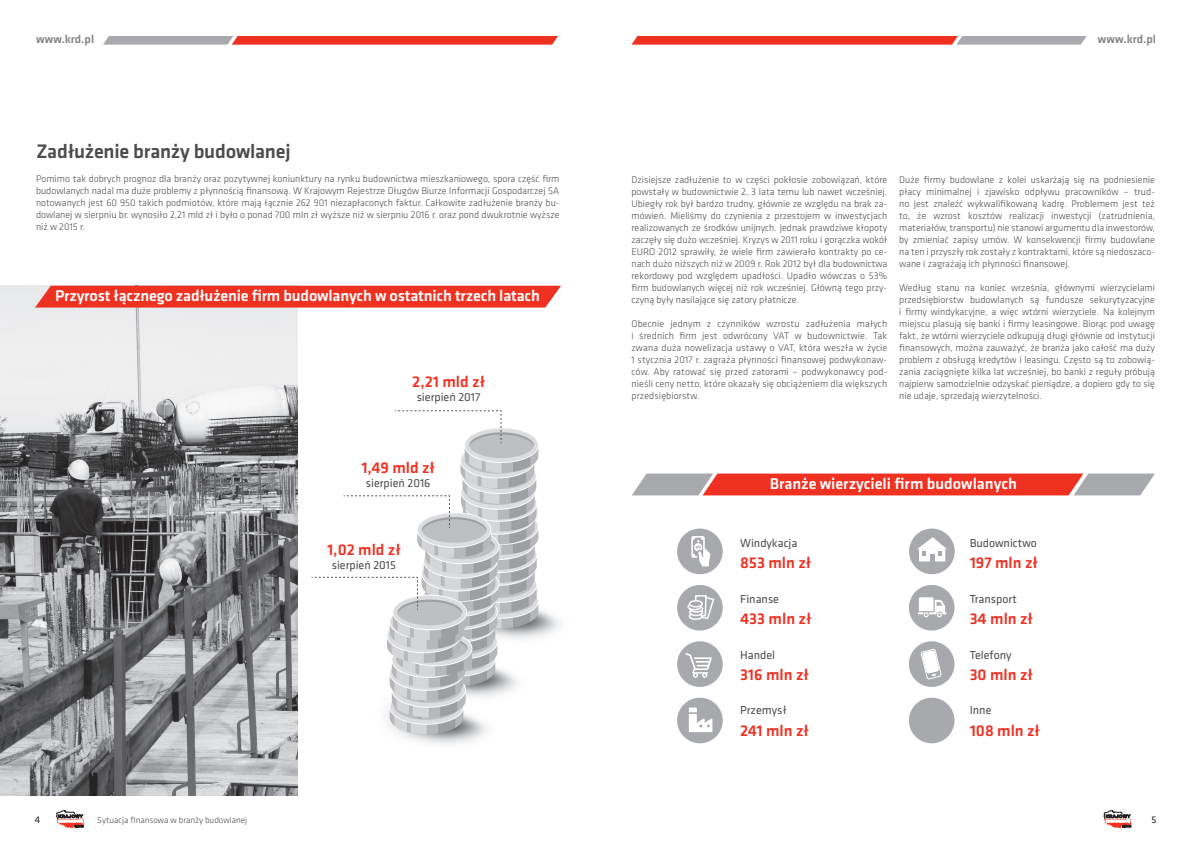
<style>
.page{position:relative;width:1191px;height:842px;background:#fff}
.page>*{position:absolute;margin:0;border:0;box-sizing:border-box;transform-origin:0 0}
.t1{font:500 20.3px "Klavika";letter-spacing:-.01em;color:#4b4c4d}
.t2{font:500 16.2px "Klavika";letter-spacing:-.01em;color:#fff}
.t3{font:500 16.2px "Klavika";color:#ef3122}
.t4{font:12px "Klavika";color:#4b4c4d}
.t5{font:500 12px "Klavika";color:#808285}
.t6{font:300 10px/12px "Klavika";color:#4b4c4d;text-align:justify}
.t7{font:10px "Klavika";color:#231f20}
.t8{font:300 9px "Klavika";color:#4b4c4d}
</style>
<div class="page">
<svg style="left:56px;top:810px;width:28px;height:18px"></svg>
<img style="left:0;top:286px;width:297px;height:509px">
<svg style="left:1103px;top:810px;width:28px;height:18px"></svg>
<svg style="left:103px;top:36px;width:455px;height:9px;background:#dd5c53"></svg>
<svg style="left:631px;top:36px;width:455px;height:9px;background:#dd5c53"></svg>
<svg style="left:35px;top:286px;width:526px;height:22px;background:#ef3a2c"></svg>
<svg style="left:632px;top:474px;width:523px;height:21px;background:#dd584f"></svg>
<div style="left:677px;top:641px;width:45px;height:46px;background:#a8a9ad;border-radius:50%"></div>
<svg style="left:685px;top:653px;width:27px;height:25px"></svg>
<div style="left:677px;top:529px;width:45px;height:45px;background:#a8a9ad;border-radius:50%"></div>
<svg style="left:691px;top:536px;width:19px;height:30px"></svg>
<div style="left:677px;top:585px;width:45px;height:45px;background:#a8a9ad;border-radius:50%"></div>
<svg style="left:695px;top:595px;width:20px;height:25px"></svg>
<svg style="left:689px;top:613px;width:13px;height:6px"></svg>
<div style="left:688px;top:612px;width:15px;height:8px;border:1px solid #fff;border-radius:50%"></div>
<svg style="left:690px;top:609px;width:12px;height:6px"></svg>
<div style="left:689px;top:609px;width:14px;height:7px;border:1px solid #fff;border-radius:50%"></div>
<svg style="left:690px;top:606px;width:12px;height:6px"></svg>
<div style="left:689px;top:605px;width:14px;height:8px;border:1px solid #fff;border-radius:50%"></div>
<svg style="left:688px;top:604px;width:12px;height:6px"></svg>
<div style="left:687px;top:603px;width:14px;height:7px;border:1px solid #fff;border-radius:50%"></div>
<div style="left:689px;top:601px;width:13px;height:6px;background:#a8a9ad;border-radius:50%"></div>
<div style="left:689px;top:600px;width:14px;height:7px;border:1px solid #fff;border-radius:50%"></div>
<div style="left:677px;top:698px;width:45px;height:45px;background:#a8a9ad;border-radius:50%"></div>
<svg style="left:689px;top:707px;width:23px;height:25px"></svg>
<div style="left:909px;top:585px;width:45px;height:45px;background:#a8a9ad;border-radius:50%"></div>
<svg style="left:918px;top:597px;width:28px;height:20px"></svg>
<div style="left:909px;top:698px;width:45px;height:45px;background:#a8a9ad;border-radius:50%"></div>
<div style="left:909px;top:641px;width:45px;height:46px;background:#a8a9ad;border-radius:50%"></div>
<svg style="left:921px;top:649px;width:21px;height:31px"></svg>
<div style="left:909px;top:529px;width:45px;height:45px;background:#a8a9ad;border-radius:50%"></div>
<svg style="left:918px;top:538px;width:28px;height:23px"></svg>
<img style="left:373px;top:428px;width:187px;height:316px">
<svg style="left:395px;top:410px;width:107px;height:33px"></svg>
<svg style="left:344px;top:495px;width:106px;height:33px"></svg>
<svg style="left:312px;top:577px;width:106px;height:33px"></svg>
<p class="t5" style="left:36px;top:35px;width:60px">www.krd.pl</p>
<p class="t5" style="left:1097px;top:35px;width:60px">www.krd.pl</p>
<h1 class="t1" style="left:36px;top:144px;width:256px">Zadłużenie branży budowlanej</h1>
<p class="t6" style="left:36px;top:174px;width:525px">Pomimo tak dobrych prognoz dla branży oraz pozytywnej koniunktury na rynku budownictwa mieszkaniowego, spora część firm budowlanych nadal ma duże problemy z płynnością finansową. W Krajowym Rejestrze Długów Biurze Informacji Gospodarczej SA notowanych jest 60 950 takich podmiotów, które mają łącznie 262 901 niezapłaconych faktur. Całkowite zadłużenie branży bu&shy;dowlanej w sierpniu br. wynosiło 2,21 mld zł i było o ponad 700 mln zł wyższe niż w sierpniu 2016 r. oraz pond dwukrotnie wyższe niż w 2015 r.</p>
<p class="t6" style="left:631px;top:174px;width:257px">Dzisiejsze zadłużenie to w części pokłosie zobowiązań, które powstały w budownictwie 2, 3 lata temu lub nawet wcześniej.<br>Ubiegły rok był bardzo trudny, głównie ze względu na brak za&shy;mówień. Mieliśmy do czynienia z przestojem w inwestycjach realizowanych ze środków unijnych. Jednak prawdziwe kłopoty zaczęły się dużo wcześniej. Kryzys w 2011 roku i gorączka wokół EURO 2012 sprawiły, że wiele firm zawierało kontrakty po ce&shy;nach dużo niższych niż w 2009 r. Rok 2012 był dla budownictwa rekordowy pod względem upadłości. Upadło wówczas o 53% firm budowlanych więcej niż rok wcześniej. Główną tego przy&shy;czyną były nasilające się zatory płatnicze.</p>
<p class="t6" style="left:631px;top:318px;width:257px">Obecnie jednym z czynników wzrostu zadłużenia małych i średnich firm jest odwrócony VAT w budownictwie. Tak zwana duża nowelizacja ustawy o VAT, która weszła w życie 1 stycznia 2017 r. zagraża płynności finansowej podwykonaw&shy;ców. Aby ratować się przed zatorami – podwykonawcy pod&shy;nieśli ceny netto, które okazały się obciążeniem dla większych przedsiębiorstw.</p>
<h2 class="t2" style="left:55px;top:290px;width:486px">Przyrost łącznego zadłużenie firm budowlanych w ostatnich trzech latach</h2>
<h2 class="t3" style="left:412px;top:376px;width:74px">2,21 mld zł</h2>
<p class="t4" style="left:417px;top:393px;width:65px">sierpień 2017</p>
<p class="t6" style="left:899px;top:174px;width:257px">Duże firmy budowlane z kolei uskarżają się na podniesienie płacy minimalnej i zjawisko odpływu pracowników – trud&shy;no jest znaleźć wykwalifikowaną kadrę. Problemem jest też to, że wzrost kosztów realizacji inwestycji (zatrudnienia, materiałów, transportu) nie stanowi argumentu dla inwestorów, by zmieniać zapisy umów. W konsekwencji firmy budowlane na ten i przyszły rok zostały z kontraktami, które są niedoszaco&shy;wane i zagrażają ich płynności finansowej.</p>
<p class="t6" style="left:899px;top:282px;width:257px">Według stanu na koniec września, głównymi wierzycielami przedsiębiorstw budowlanych są fundusze sekurytyzacyjne i firmy windykacyjne, a więc wtórni wierzyciele. Na kolejnym miejscu plasują się banki i firmy leasingowe. Biorąc pod uwagę fakt, że wtórni wierzyciele odkupują długi głównie od instytucji finansowych, można zauważyć, że branża jako całość ma duży problem z obsługą kredytów i leasingu. Często są to zobowią&shy;zania zaciągnięte kilka lat wcześniej, bo banki z reguły próbują najpierw samodzielnie odzyskać pieniądze, a dopiero gdy to się nie udaje, sprzedają wierzytelności.</p>
<h2 class="t3" style="left:361px;top:462px;width:75px">1,49 mld zł</h2>
<p class="t4" style="left:366px;top:479px;width:66px">sierpień 2016</p>
<h2 class="t3" style="left:327px;top:544px;width:75px">1,02 mld zł</h2>
<p class="t4" style="left:332px;top:561px;width:66px">sierpień 2015</p>
<h2 class="t2" style="left:770px;top:478px;width:249px">Branże wierzycieli firm budowlanych</h2>
<p class="t4" style="left:740px;top:539px;width:59px">Windykacja</p>
<h2 class="t3" style="left:740px;top:557px;width:72px">853 mln zł</h2>
<p class="t4" style="left:740px;top:595px;width:40px">Finanse</p>
<h2 class="t3" style="left:740px;top:613px;width:73px">433 mln zł</h2>
<p class="t4" style="left:740px;top:650px;width:36px">Handel</p>
<h2 class="t3" style="left:740px;top:669px;width:70px">316 mln zł</h2>
<p class="t4" style="left:740px;top:706px;width:48px">Przemysł</p>
<h2 class="t3" style="left:740px;top:725px;width:70px">241 mln zł</h2>
<p class="t4" style="left:969px;top:539px;width:69px">Budownictwo</p>
<h2 class="t3" style="left:969px;top:557px;width:70px">197 mln zł</h2>
<p class="t4" style="left:969px;top:595px;width:49px">Transport</p>
<h2 class="t3" style="left:969px;top:613px;width:65px">34 mln zł</h2>
<p class="t4" style="left:969px;top:650px;width:43px">Telefony</p>
<h2 class="t3" style="left:969px;top:669px;width:65px">30 mln zł</h2>
<p class="t4" style="left:969px;top:706px;width:23px">Inne</p>
<h2 class="t3" style="left:969px;top:725px;width:72px">108 mln zł</h2>
<p class="t7" style="left:35px;top:816px;width:7px">4</p>
<p class="t8" style="left:97px;top:816px;width:152px">Sytuacja finansowa w branży budowlanej</p>
<p class="t7" style="left:1151px;top:816px;width:6px">5</p>
</div>
